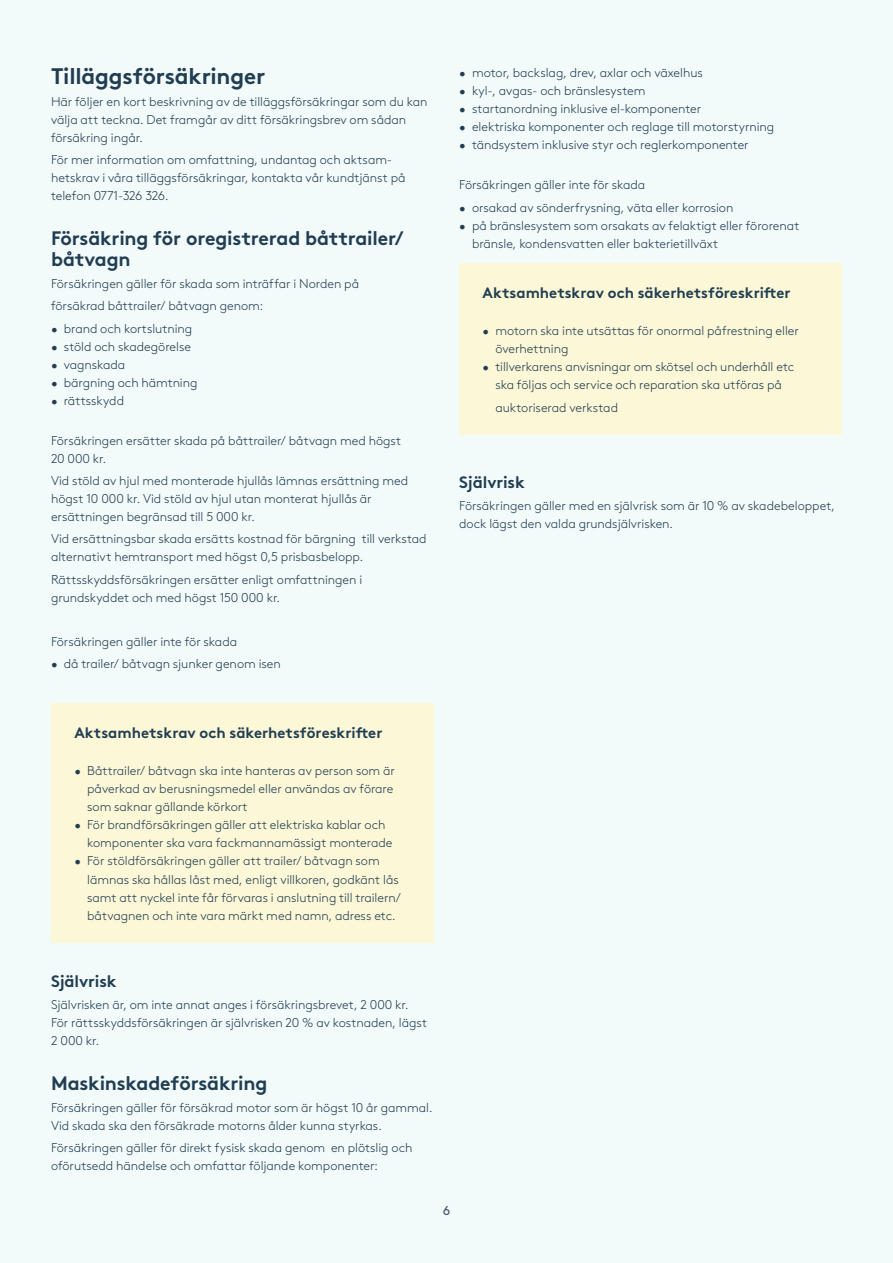
<style>
.page{position:relative;width:893px;height:1263px;background:#f3fafa}
.page>*{position:absolute;margin:0;border:0;box-sizing:border-box;transform-origin:0 0}
.t1{font:700 22.5px "Gjen Brown OT";letter-spacing:-.01em;color:#203e53}
.t2{font:700 19.5px/21px "Gjen Brown OT";letter-spacing:-.01em;color:#203e53}
.t3{font:700 16.5px "Gjen Brown OT";letter-spacing:-.005em;color:#203e53}
.t4{font:15px "Gjen Brown OT Bold Alt";color:#203e53}
.t5{font:300 12.75px/18px "Gjen Brown OT";color:#203e53}
.t6{font:12.75px "Gjen Brown OT";color:#43586c}
</style>
<div class="page">
<div style="left:51px;top:704px;width:383px;height:239px;background:#fcf7d6"></div>
<div style="left:459px;top:264px;width:383px;height:171px;background:#fcf7d6"></div>
<h1 class="t1" style="left:51px;top:58px;width:216px">Tilläggsförsäkringer</h1>
<p class="t5" style="left:51px;top:92px;width:378px">Här följer en kort beskrivning av de tilläggsförsäkringar som du kan välja att teckna. Det framgår av ditt försäkringsbrev om sådan försäkring ingår.</p>
<p class="t5" style="left:51px;top:150px;width:356px">För mer information om omfattning, undantag och aktsam&shy;hetskrav i våra tilläggsförsäkringar, kontakta vår kundtjänst på telefon 0771-326 326.</p>
<h2 class="t2" style="left:51px;top:225px;width:354px">Försäkring för oregistrerad båttrailer/ båtvagn</h2>
<p class="t5" style="left:51px;top:272px;width:310px;line-height:22.2px">Försäkringen gäller för skada som inträffar i Norden på försäkrad båttrailer/ båtvagn genom:</p>
<p class="t5" style="left:51px;top:318px;width:143px">• brand och kortslutning</p>
<p class="t5" style="left:51px;top:336px;width:142px">• stöld och skadegörelse</p>
<p class="t5" style="left:51px;top:354px;width:76px">• vagnskada</p>
<p class="t5" style="left:51px;top:372px;width:148px">• bärgning och hämtning</p>
<p class="t5" style="left:51px;top:390px;width:75px">• rättsskydd</p>
<p class="t5" style="left:51px;top:430px;width:352px">Försäkringen ersätter skada på båttrailer/ båtvagn med högst<br>20 000 kr.</p>
<p class="t5" style="left:51px;top:471px;width:359px">Vid stöld av hjul med monterade hjullås lämnas ersättning med högst 10 000 kr. Vid stöld av hjul utan monterat hjullås är ersättningen begränsad till 5 000 kr.</p>
<p class="t5" style="left:51px;top:529px;width:377px">Vid ersättningsbar skada ersätts kostnad för bärgning till verkstad alternativt hemtransport med högst 0,5 prisbasbelopp.</p>
<p class="t5" style="left:51px;top:569px;width:313px">Rättsskyddsförsäkringen ersätter enligt omfattningen i grundskyddet och med högst 150 000 kr.</p>
<p class="t5" style="left:51px;top:632px;width:188px">Försäkringen gäller inte för skada</p>
<p class="t5" style="left:51px;top:654px;width:231px">• då trailer/ båtvagn sjunker genom isen</p>
<p class="t5" style="left:459px;top:63px;width:245px">• motor, backslag, drev, axlar och växelhus</p>
<p class="t5" style="left:459px;top:81px;width:188px">• kyl-, avgas- och bränslesystem</p>
<p class="t5" style="left:459px;top:99px;width:244px">• startanordning inklusive el-komponenter</p>
<p class="t5" style="left:459px;top:117px;width:317px">• elektriska komponenter och reglage till motorstyrning</p>
<p class="t5" style="left:459px;top:135px;width:291px">• tändsystem inklusive styr och reglerkomponenter</p>
<p class="t5" style="left:459px;top:175px;width:188px">Försäkringen gäller inte för skada</p>
<p class="t5" style="left:459px;top:197px;width:276px">• orsakad av sönderfrysning, väta eller korrosion</p>
<p class="t5" style="left:472px;top:215px;width:329px;text-indent:-13px">• på bränslesystem som orsakats av felaktigt eller förorenat bränsle, kondensvatten eller bakterietillväxt</p>
<p class="t4" style="left:483px;top:280px;width:310px">Aktsamhetskrav och säkerhetsföreskrifter</p>
<p class="t5" style="left:495px;top:321px;width:305px;text-indent:-13px">• motorn ska inte utsättas för onormal påfrestning eller överhettning</p>
<p class="t5" style="left:483px;top:357px;width:313px;text-align:center">• tillverkarens anvisningar om skötsel och underhåll etc ska följas och service och reparation ska utföras på</p>
<p class="t5" style="left:495px;top:397px;width:124px">auktoriserad verkstad</p>
<p class="t3" style="left:459px;top:469px;width:67px">Självrisk</p>
<p class="t5" style="left:459px;top:496px;width:377px">Försäkringen gäller med en självrisk som är 10 % av skadebeloppet, dock lägst den valda grundsjälvrisken.</p>
<p class="t4" style="left:74px;top:720px;width:310px">Aktsamhetskrav och säkerhetsföreskrifter</p>
<p class="t5" style="left:87px;top:761px;width:309px;text-align:justify;text-indent:-13px">• Båttrailer/ båtvagn ska inte hanteras av person som är påverkad av berusningsmedel eller användas av förare som saknar gällande körkort</p>
<p class="t5" style="left:87px;top:815px;width:307px;text-indent:-13px">• För brandförsäkringen gäller att elektriska kablar och komponenter ska vara fackmannamässigt monterade</p>
<p class="t5" style="left:87px;top:851px;width:315px;text-indent:-13px">• För stöldförsäkringen gäller att trailer/ båtvagn som lämnas ska hållas låst med, enligt villkoren, godkänt lås samt att nyckel inte får förvaras i anslutning till trailern/ båtvagnen och inte vara märkt med namn, adress etc.</p>
<p class="t3" style="left:51px;top:968px;width:67px">Självrisk</p>
<p class="t5" style="left:51px;top:995px;width:378px">Självrisken är, om inte annat anges i försäkringsbrevet, 2 000 kr.<br>För rättsskyddsförsäkringen är självrisken 20 % av kostnaden, lägst<br>2 000 kr.</p>
<h2 class="t2" style="left:51px;top:1070px;width:218px">Maskinskadeförsäkring</h2>
<p class="t5" style="left:51px;top:1098px;width:383px">Försäkringen gäller för försäkrad motor som är högst 10 år gammal.<br>Vid skada ska den försäkrade motorns ålder kunna styrkas.</p>
<p class="t5" style="left:51px;top:1138px;width:363px">Försäkringen gäller för direkt fysisk skada genom en plötslig och oförutsedd händelse och omfattar följande komponenter:</p>
<p class="t6" style="left:443px;top:1201px;width:9px">6</p>
</div>
